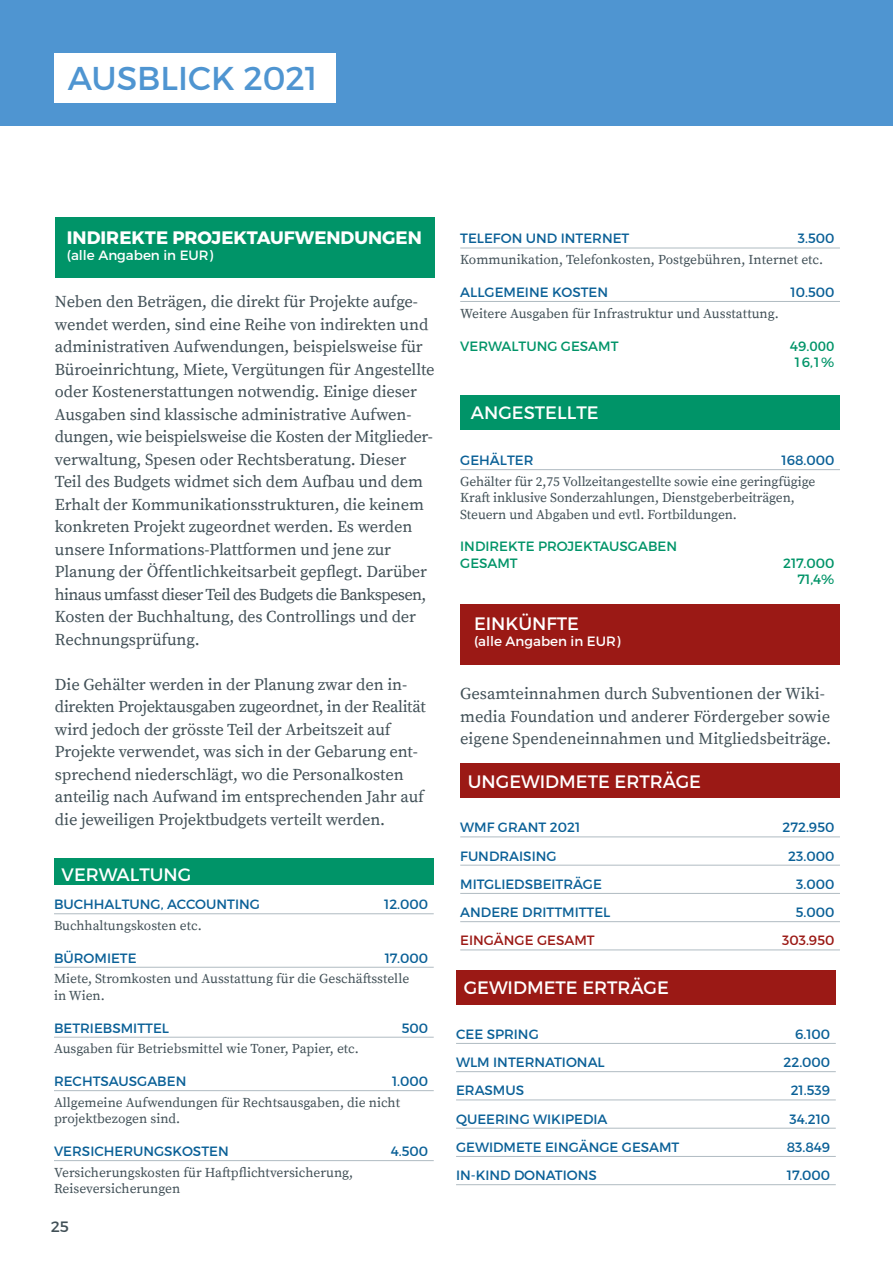
<style>
.page{position:relative;width:893px;height:1263px;background:#fff}
.page>*{position:absolute;margin:0;border:0;box-sizing:border-box;transform-origin:0 0}
.t1{font:33px "Montserrat";color:#4f95d1}
.t2{font:18px "Montserrat";color:#fff}
.t3{font:700 18px "Montserrat";color:#fff}
.t4{font:16.5px/22.5px "Source Serif Pro";letter-spacing:-.01em;color:#415057}
.t5{font:15px "Montserrat Alternates";color:#415057}
.t6{font:13.5px/16.5px "Source Serif Pro";color:#415057}
.t7{font:13.5px "Montserrat";color:#0a6097}
.t8{font:13.5px/16.2px "Montserrat";color:#009468}
.t9{font:13.5px "Montserrat";color:#fff}
.t10{font:13.5px "Montserrat";color:#9b1915}
</style>
<div class="page">
<hr style="left:54px;top:913px;width:380px;height:1px;background:#b0bbc2">
<hr style="left:54px;top:967px;width:380px;height:1px;background:#b0bbc2">
<hr style="left:54px;top:1037px;width:380px;height:1px;background:#b0bbc2">
<hr style="left:54px;top:1090px;width:380px;height:1px;background:#b0bbc2">
<hr style="left:54px;top:1160px;width:380px;height:1px;background:#b0bbc2">
<div style="left:55px;top:217px;width:380px;height:61px;background:#009468"></div>
<div style="left:54px;top:858px;width:380px;height:27px;background:#009468"></div>
<hr style="left:460px;top:469px;width:380px;height:1px;background:#b0bbc2">
<div style="left:460px;top:395px;width:380px;height:35px;background:#009468"></div>
<div style="left:0;top:0;width:893px;height:125px;background:#4f95d1"></div>
<div style="left:54px;top:53px;width:282px;height:50px;background:#fff"></div>
<hr style="left:460px;top:248px;width:380px;height:1px;background:#b0bbc2">
<hr style="left:460px;top:301px;width:380px;height:1px;background:#b0bbc2">
<hr style="left:460px;top:836px;width:380px;height:1px;background:#b0bbc2">
<hr style="left:460px;top:865px;width:380px;height:1px;background:#b0bbc2">
<hr style="left:460px;top:893px;width:380px;height:1px;background:#b0bbc2">
<hr style="left:460px;top:921px;width:380px;height:1px;background:#b0bbc2">
<hr style="left:460px;top:949px;width:380px;height:1px;background:#b0bbc2">
<div style="left:460px;top:604px;width:380px;height:61px;background:#9b1915"></div>
<div style="left:460px;top:763px;width:380px;height:34px;background:#9b1915"></div>
<hr style="left:456px;top:1043px;width:380px;height:1px;background:#b0bbc2">
<hr style="left:456px;top:1071px;width:380px;height:1px;background:#b0bbc2">
<hr style="left:456px;top:1099px;width:380px;height:1px;background:#b0bbc2">
<hr style="left:456px;top:1128px;width:380px;height:1px;background:#b0bbc2">
<hr style="left:456px;top:1156px;width:380px;height:1px;background:#b0bbc2">
<hr style="left:456px;top:1184px;width:380px;height:1px;background:#b0bbc2">
<div style="left:456px;top:970px;width:380px;height:34px;background:#9b1915"></div>
<h1 class="t1" style="left:68px;top:58px;width:251px">AUSBLICK 2021</h1>
<p class="t3" style="left:67px;top:226px;width:356px">INDIREKTE PROJEKTAUFWENDUNGEN</p>
<p class="t9" style="left:67px;top:247px;width:148px">(alle Angaben in EUR)</p>
<p class="t4" style="left:55px;top:291px;width:381px">Neben den Beträgen, die direkt für Projekte aufge&shy;wendet werden, sind eine Reihe von indirekten und administrativen Aufwendungen, beispielsweise für Büroeinrichtung, Miete, Vergütungen für Angestellte oder Kostenerstattungen notwendig. Einige dieser Ausgaben sind klassische administrative Aufwen&shy;dungen, wie beispielsweise die Kosten der Mitglieder&shy;verwaltung, Spesen oder Rechtsberatung. Dieser Teil des Budgets widmet sich dem Aufbau und dem Erhalt der Kommunikationsstrukturen, die keinem konkreten Projekt zugeordnet werden. Es werden unsere Informations-Plattformen und jene zur Planung der Öffentlichkeitsarbeit gepflegt. Darüber hinaus umfasst dieser Teil des Budgets die Bankspesen, Kosten der Buchhaltung, des Controllings und der Rechnungsprüfung.</p>
<p class="t4" style="left:55px;top:674px;width:372px">Die Gehälter werden in der Planung zwar den in&shy;direkten Projektausgaben zugeordnet, in der Realität wird jedoch der grösste Teil der Arbeitszeit auf Projekte verwendet, was sich in der Gebarung ent&shy;sprechend niederschlägt, wo die Personalkosten anteilig nach Aufwand im entsprechenden Jahr auf die jeweiligen Projektbudgets verteilt werden.</p>
<p class="t2" style="left:62px;top:863px;width:131px">VERWALTUNG</p>
<p class="t7" style="left:54px;top:896px;width:207px">BUCHHALTUNG, ACCOUNTING</p>
<p class="t7" style="left:384px;top:896px;width:46px">12.000</p>
<p class="t6" style="left:54px;top:918px;width:149px">Buchhaltungskosten etc.</p>
<p class="t7" style="left:54px;top:949px;width:84px">BÜROMIETE</p>
<p class="t7" style="left:385px;top:949px;width:45px">17.000</p>
<p class="t6" style="left:54px;top:971px;width:357px">Miete, Stromkosten und Ausstattung für die Geschäftsstelle in Wien.</p>
<p class="t7" style="left:54px;top:1019px;width:117px">BETRIEBSMITTEL</p>
<p class="t7" style="left:402px;top:1019px;width:28px">500</p>
<p class="t6" style="left:54px;top:1041px;width:306px">Ausgaben für Betriebsmittel wie Toner, Papier, etc.</p>
<p class="t7" style="left:54px;top:1073px;width:134px">RECHTSAUSGABEN</p>
<p class="t7" style="left:392px;top:1073px;width:38px">1.000</p>
<p class="t6" style="left:54px;top:1094px;width:348px">Allgemeine Aufwendungen für Rechtsausgaben, die nicht projektbezogen sind.</p>
<p class="t7" style="left:54px;top:1143px;width:176px">VERSICHERUNGSKOSTEN</p>
<p class="t7" style="left:391px;top:1143px;width:39px">4.500</p>
<p class="t6" style="left:54px;top:1164px;width:301px">Versicherungskosten für Haftpflichtversicherung,<br>Reiseversicherungen</p>
<p class="t5" style="left:51px;top:1218px;width:20px">25</p>
<p class="t7" style="left:460px;top:230px;width:171px">TELEFON UND INTERNET</p>
<p class="t7" style="left:798px;top:230px;width:38px">3.500</p>
<p class="t6" style="left:460px;top:252px;width:364px">Kommunikation, Telefonkosten, Postgebühren, Internet etc.</p>
<p class="t7" style="left:460px;top:284px;width:149px">ALLGEMEINE KOSTEN</p>
<p class="t7" style="left:790px;top:284px;width:45px">10.500</p>
<p class="t6" style="left:460px;top:305px;width:320px">Weitere Ausgaben für Infrastruktur und Ausstattung.</p>
<p class="t8" style="left:460px;top:338px;width:160px">VERWALTUNG GESAMT</p>
<p class="t8" style="left:790px;top:337px;width:46px">49.000<br>16,1%</p>
<p class="t2" style="left:471px;top:402px;width:129px">ANGESTELLTE</p>
<p class="t7" style="left:460px;top:452px;width:75px">GEHÄLTER</p>
<p class="t7" style="left:781px;top:452px;width:54px">168.000</p>
<p class="t6" style="left:460px;top:474px;width:357px">Gehälter für 2,75 Vollzeitangestellte sowie eine geringfügige<br>Kraft inklusive Sonderzahlungen, Dienstgeberbeiträgen,<br>Steuern und Abgaben und evtl. Fortbildungen.</p>
<p class="t8" style="left:460px;top:538px;width:218px">INDIREKTE PROJEKTAUSGABEN<br>GESAMT</p>
<p class="t8" style="left:783px;top:555px;width:53px;text-align:right">217.000<br>71,4%</p>
<p class="t2" style="left:474px;top:613px;width:107px">EINKÜNFTE</p>
<p class="t9" style="left:474px;top:633px;width:148px">(alle Angaben in EUR)</p>
<p class="t4" style="left:460px;top:683px;width:372px">Gesamteinnahmen durch Subventionen der Wiki&shy;media Foundation und anderer Fördergeber sowie eigene Spendeneinnahmen und Mitgliedsbeiträge.</p>
<p class="t2" style="left:468px;top:770px;width:235px">UNGEWIDMETE ERTRÄGE</p>
<p class="t7" style="left:460px;top:819px;width:121px">WMF GRANT 2021</p>
<p class="t7" style="left:782px;top:819px;width:54px">272.950</p>
<p class="t7" style="left:460px;top:847px;width:98px">FUNDRAISING</p>
<p class="t7" style="left:788px;top:847px;width:48px">23.000</p>
<p class="t7" style="left:460px;top:876px;width:143px">MITGLIEDSBEITRÄGE</p>
<p class="t7" style="left:796px;top:876px;width:40px">3.000</p>
<p class="t7" style="left:460px;top:904px;width:152px">ANDERE DRITTMITTEL</p>
<p class="t7" style="left:796px;top:904px;width:40px">5.000</p>
<p class="t10" style="left:460px;top:932px;width:136px">EINGÄNGE GESAMT</p>
<p class="t10" style="left:782px;top:932px;width:54px">303.950</p>
<p class="t2" style="left:464px;top:977px;width:207px">GEWIDMETE ERTRÄGE</p>
<p class="t7" style="left:456px;top:1026px;width:84px">CEE SPRING</p>
<p class="t7" style="left:795px;top:1026px;width:37px">6.100</p>
<p class="t7" style="left:456px;top:1054px;width:150px">WLM INTERNATIONAL</p>
<p class="t7" style="left:783px;top:1054px;width:48px">22.000</p>
<p class="t7" style="left:456px;top:1082px;width:70px">ERASMUS</p>
<p class="t7" style="left:791px;top:1082px;width:41px">21.539</p>
<p class="t7" style="left:456px;top:1110px;width:153px">QUEERING WIKIPEDIA</p>
<p class="t7" style="left:789px;top:1110px;width:42px">34.210</p>
<p class="t7" style="left:456px;top:1139px;width:225px">GEWIDMETE EINGÄNGE GESAMT</p>
<p class="t7" style="left:787px;top:1139px;width:45px">83.849</p>
<p class="t7" style="left:456px;top:1167px;width:142px">IN-KIND DONATIONS</p>
<p class="t7" style="left:787px;top:1167px;width:45px">17.000</p>
</div>
